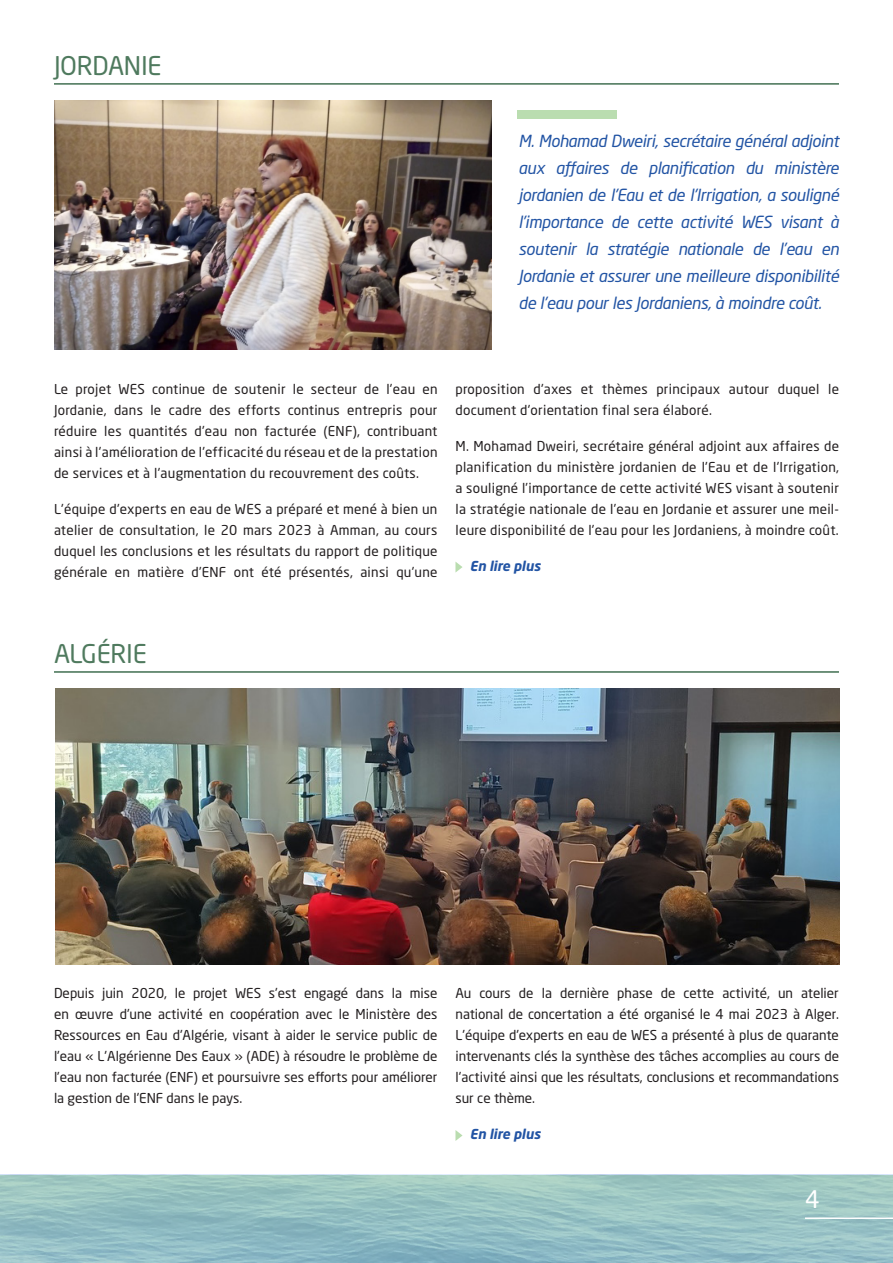
<style>
.page{position:relative;width:893px;height:1263px;background:#fff}
.page>*{position:absolute;margin:0;border:0;box-sizing:border-box;transform-origin:0 0}
.Section_Title{font:25.5px "Neo Sans W1 G";letter-spacing:-.01em;color:#4f7a5e}
.t1{font:24px "Neo Sans W1 G";color:#fff}
.Body_Text{font:italic 16.5px/27px "Neo Sans W1 G";letter-spacing:-.02em;color:#2254a4;text-align:justify}
.Body_Text-2{font:13.5px/21px "Neo Sans W1 G";letter-spacing:.02em;color:#231f20;text-align:justify}
.Body_Text-3{font:italic 700 13.5px "Neo Sans W1 G";color:#2254a4}
</style>
<div class="page">
<hr style="left:54px;top:671px;width:785px;height:1px;background:#4f7a5e">
<hr style="left:54px;top:672px;width:785px;height:1px;background:#4f7a5e">
<svg style="left:455px;top:1130px;width:8px;height:11px"></svg>
<img style="left:56px;top:688px;width:783px;height:277px">
<img style="left:54px;top:101px;width:437px;height:249px">
<svg style="left:455px;top:562px;width:8px;height:10px"></svg>
<hr style="left:54px;top:83px;width:785px;height:1px;background:#4f7a5e">
<hr style="left:54px;top:84px;width:785px;height:1px;background:#4f7a5e">
<div style="left:517px;top:110px;width:99px;height:8px;background:#baddb0"></div>
<p class="Section_Title" style="left:54px;top:50px;width:109px">JORDANIE</p>
<p class="Body_Text" style="left:518px;top:127px;width:322px">M. Mohamad Dweiri, secrétaire général adjoint aux affaires de planification du ministère jordanien de l'Eau et de l'Irrigation, a souligné l’importance de cette activité WES visant à soutenir la stratégie nationale de l’eau en Jordanie et assurer une meilleure disponibilité de l'eau pour les Jordaniens, à moindre coût.</p>
<p class="Body_Text-2" style="left:54px;top:378px;width:385px">Le projet WES continue de soutenir le secteur de l'eau en Jordanie, dans le cadre des efforts continus entrepris pour réduire les quantités d'eau non facturée (ENF), contribuant ainsi à l'amélioration de l'efficacité du réseau et de la prestation de services et à l'augmentation du recouvrement des coûts.</p>
<p class="Body_Text-2" style="left:54px;top:498px;width:385px">L'équipe d'experts en eau de WES a préparé et mené à bien un atelier de consultation, le 20 mars 2023 à Amman, au cours duquel les conclusions et les résultats du rapport de politique générale en matière d’ENF ont été présentés, ainsi qu'une</p>
<p class="Body_Text-2" style="left:455px;top:378px;width:385px">proposition d'axes et thèmes principaux autour duquel le document d'orientation final sera élaboré.</p>
<p class="Body_Text-2" style="left:455px;top:435px;width:385px">M. Mohamad Dweiri, secrétaire général adjoint aux affaires de planification du ministère jordanien de l'Eau et de l'Irrigation, a souligné l’importance de cette activité WES visant à soutenir la stratégie nationale de l’eau en Jordanie et assurer une meil&shy;leure disponibilité de l'eau pour les Jordaniens, à moindre coût.</p>
<p class="Body_Text-3" style="left:470px;top:557px;width:72px">En lire plus</p>
<p class="Section_Title" style="left:54px;top:638px;width:94px">ALGÉRIE</p>
<p class="Body_Text-2" style="left:54px;top:983px;width:385px">Depuis juin 2020, le projet WES s'est engagé dans la mise en œuvre d'une activité en coopération avec le Ministère des Ressources en Eau d'Algérie, visant à aider le service public de l'eau « L'Algérienne Des Eaux » (ADE) à résoudre le problème de l’eau non facturée (ENF) et poursuivre ses efforts pour améliorer la gestion de l'ENF dans le pays.</p>
<p class="Body_Text-2" style="left:455px;top:983px;width:385px">Au cours de la dernière phase de cette activité, un atelier national de concertation a été organisé le 4 mai 2023 à Alger.<br>L'équipe d'experts en eau de WES a présenté à plus de quarante intervenants clés la synthèse des tâches accomplies au cours de l'activité ainsi que les résultats, conclusions et recommandations sur ce thème.</p>
<p class="Body_Text-3" style="left:470px;top:1126px;width:72px">En lire plus</p>
<h2 class="t1" style="left:805px;top:1184px;width:16px">4</h2>
</div>
